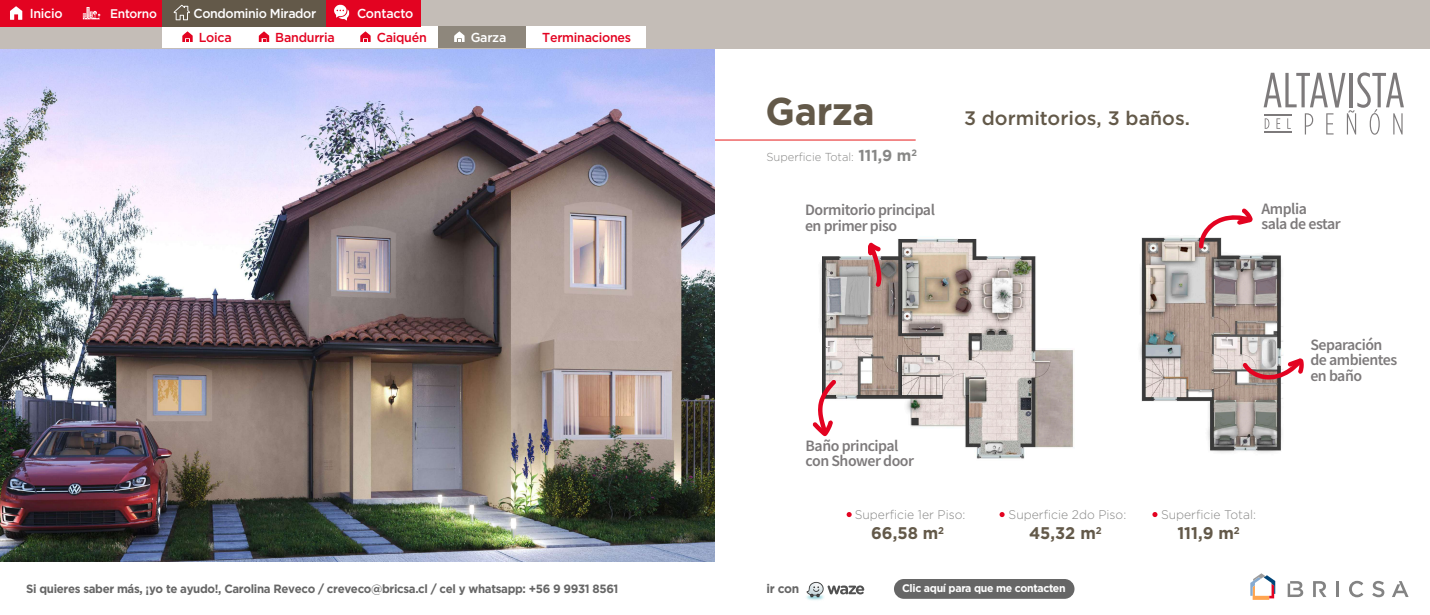
<style>
.page{position:relative;width:1430px;height:615px;background:#fff}
.page>*{position:absolute;margin:0;border:0;box-sizing:border-box;transform-origin:0 0}
.t1{font:700 38.7px "Gotham";letter-spacing:-.01em;color:#635949}
.t2{font:500 19.5px "Gotham";color:#635949}
.t3{font:700 16.85px "Gotham";color:#635949}
.t4{font:600 15.9px/15.7px "Source Sans Pro";letter-spacing:-.03em;color:#7d7a7b}
.t5{font:500 13px "Gotham";letter-spacing:-.02em;color:#fff;scale:.96 1}
.t6{font:500 13px "Gotham";letter-spacing:-.02em;color:#e30321;scale:.96 1}
.t7{font:300 12.55px "Gotham";color:#878786}
.t8{font:500 12.5px "Gotham";letter-spacing:-.02em;color:#fff;scale:.96 1}
.t9{font:700 12.5px "Gotham";color:#666;scale:.96 1}
.t10{font:700 12px "Gotham";letter-spacing:-.03em;color:#666;scale:.96 1}
.t11{font:300 11.55px "Gotham";color:#878786}
.t12{font:700 11px "Gotham";letter-spacing:-.03em;color:#fff;scale:.96 1}
.s1{font-weight:700;font-size:15.85px}
</style>
<div class="page">
<hr style="left:705px;top:140px;width:211px;height:1px;background:#e6191a">
<img style="left:0;top:48px;width:715px;height:514px">
<svg style="left:847px;top:512px;width:5px;height:5px"></svg>
<svg style="left:1000px;top:512px;width:5px;height:5px"></svg>
<svg style="left:1152px;top:512px;width:6px;height:5px"></svg>
<svg style="left:1264px;top:72px;width:140px;height:63px"></svg>
<img style="left:820px;top:238px;width:254px;height:221px">
<img style="left:1140px;top:237px;width:143px;height:216px">
<svg style="left:813px;top:380px;width:23px;height:56px"></svg>
<svg style="left:1199px;top:208px;width:54px;height:41px"></svg>
<svg style="left:1242px;top:358px;width:62px;height:22px"></svg>
<div style="left:0;top:0;width:1430px;height:48px;background:#c4bdb7"></div>
<svg style="left:868px;top:242px;width:14px;height:45px"></svg>
<div style="left:525px;top:27px;width:121px;height:21px;background:#fff"></div>
<div style="left:162px;top:27px;width:86px;height:21px;background:#fff"></div>
<svg style="left:182px;top:31px;width:11px;height:11px"></svg>
<div style="left:248px;top:27px;width:95px;height:21px;background:#fff"></div>
<svg style="left:259px;top:31px;width:10px;height:11px"></svg>
<div style="left:343px;top:27px;width:95px;height:21px;background:#fff"></div>
<svg style="left:360px;top:31px;width:11px;height:11px"></svg>
<div style="left:438px;top:27px;width:87px;height:21px;background:#8e877c"></div>
<svg style="left:454px;top:31px;width:11px;height:11px"></svg>
<div style="left:72px;top:0;width:90px;height:27px;background:#e30321"></div>
<div style="left:0;top:0;width:72px;height:27px;background:#e30321"></div>
<div style="left:162px;top:0;width:165px;height:27px;background:#635949"></div>
<div style="left:326px;top:0;width:95px;height:27px;background:#e30321"></div>
<svg style="left:10px;top:6px;width:12px;height:14px"></svg>
<svg style="left:334px;top:4px;width:16px;height:17px"></svg>
<svg style="left:83px;top:7px;width:17px;height:12px"></svg>
<svg style="left:174px;top:5px;width:16px;height:15px"></svg>
<div style="left:894px;top:579px;width:181px;height:20px;background:#666;border-radius:10px"></div>
<svg style="left:1250px;top:573px;width:25px;height:27px"></svg>
<hr style="left:1336px;top:581px;width:3px;height:16px;background:#838383">
<svg style="left:1349px;top:581px;width:14px;height:16px"></svg>
<svg style="left:1372px;top:581px;width:12px;height:16px"></svg>
<svg style="left:1288px;top:581px;width:15px;height:16px"></svg>
<svg style="left:1392px;top:581px;width:17px;height:16px"></svg>
<svg style="left:1313px;top:581px;width:13px;height:16px"></svg>
<img style="left:806px;top:592px;width:18px;height:8px">
<svg style="left:807px;top:582px;width:57px;height:16px"></svg>
<p class="t5" style="left:30px;top:5px;width:36px">Inicio</p>
<p class="t8" style="left:110px;top:5px;width:50px">Entorno</p>
<p class="t5" style="left:193px;top:5px;width:129px">Condominio Mirador</p>
<p class="t5" style="left:357px;top:5px;width:60px">Contacto</p>
<p class="t6" style="left:199px;top:29px;width:36px">Loica</p>
<p class="t6" style="left:275px;top:29px;width:64px">Bandurria</p>
<p class="t6" style="left:377px;top:29px;width:54px">Caiquén</p>
<p class="t5" style="left:471px;top:29px;width:39px">Garza</p>
<p class="t6" style="left:542px;top:29px;width:94px">Terminaciones</p>
<h1 class="t1" style="left:765px;top:86px;width:111px">Garza</h1>
<p class="t11" style="left:766px;top:150px;width:152px">Superficie Total: <span class="s1">111,9 m</span><sup>2</sup></p>
<p class="t4" style="left:805px;top:202px;width:131px">Dormitorio principal en primer piso</p>
<p class="t2" style="left:964px;top:105px;width:228px">3 dormitorios, 3 baños.</p>
<p class="t4" style="left:806px;top:438px;width:110px">Baño principal con Shower door</p>
<p class="t4" style="left:1261px;top:200px;width:81px">Amplia<br>sala de estar</p>
<p class="t4" style="left:1310px;top:336px;width:88px">Separación de ambientes en baño</p>
<p class="t7" style="left:855px;top:506px;width:112px">Superficie 1er Piso:</p>
<p class="t3" style="left:871px;top:522px;width:74px">66,58 m<sup>2</sup></p>
<p class="t7" style="left:1009px;top:506px;width:119px">Superficie 2do Piso:</p>
<p class="t3" style="left:1029px;top:522px;width:74px">45,32 m<sup>2</sup></p>
<p class="t7" style="left:1161px;top:506px;width:97px">Superficie Total:</p>
<p class="t3" style="left:1177px;top:522px;width:64px">111,9 m<sup>2</sup></p>
<p class="t10" style="left:26px;top:580px;width:618px">Si quieres saber más, ¡yo te ayudo!, Carolina Reveco / creveco@bricsa.cl / cel y whatsapp: +56 9 9931 8561</p>
<p class="t9" style="left:767px;top:580px;width:36px">ir con</p>
<p class="t12" style="left:902px;top:581px;width:172px">Clic aquí para que me contacten</p>
</div>
